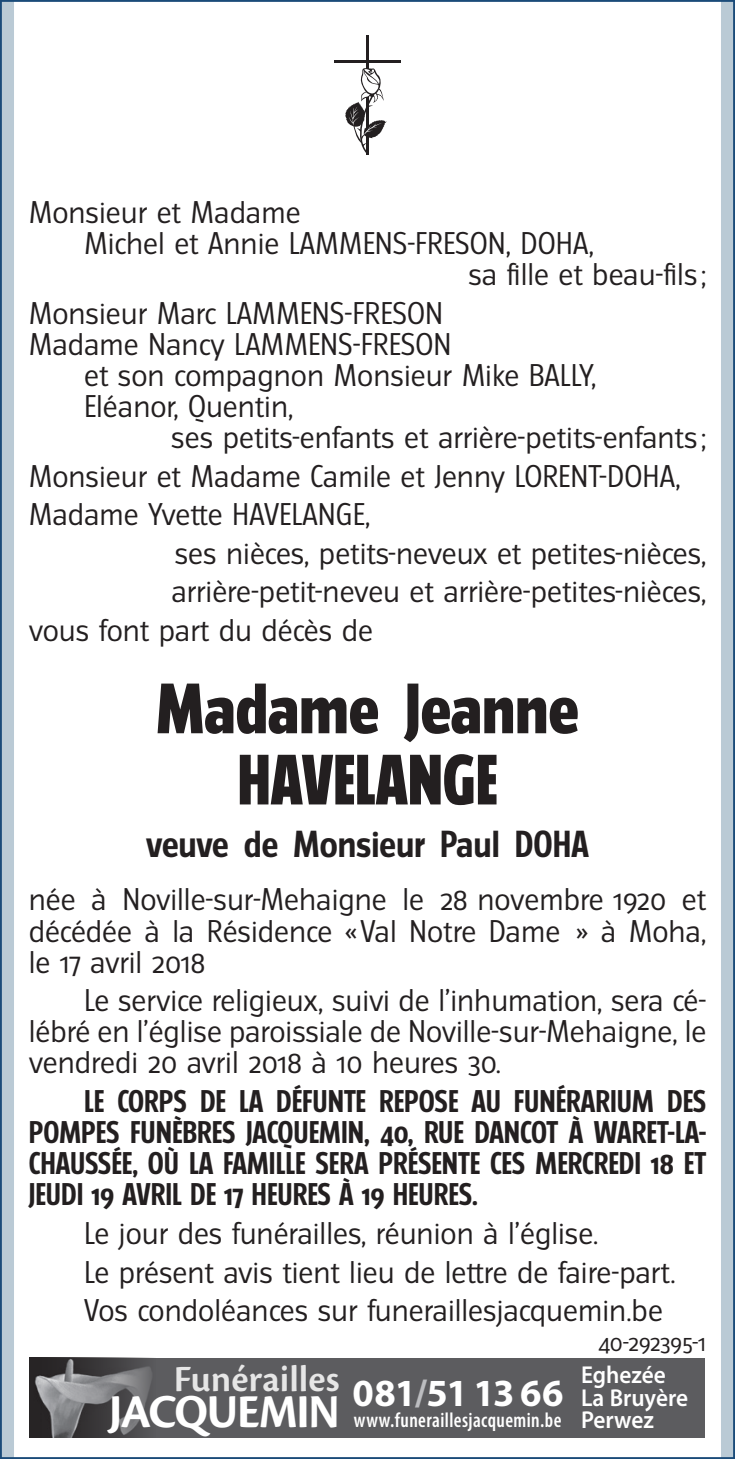
<style>
.page{position:relative;width:735px;height:1459px;background:#fff}
.page>*{position:absolute;margin:0;border:0;box-sizing:border-box;transform-origin:0 0}
.t1{font:800 63.7px/71px "Turmino";color:#231f20;text-align:center}
.t2{font:700 49px "Cronos Pro";letter-spacing:-.03em;color:#fff;scale:.96 1}
.t3{font:600 38.5px "Cronos Pro";color:#fff}
.t4{font:700 33.6px "Turmino";color:#231f20}
.t5{font:28px/31.2px "Turmino";color:#231f20;text-align:justify}
.t6{font:700 28px/31.2px "Turmino";color:#231f20;text-align:justify}
.t7{font:600 24.5px/22.8px "Myriad Pro";color:#fff;scale:.95 1}
.t8{font:22.4px "Turmino";letter-spacing:-.02em;color:#231f20}
.t9{font:600 condensed 21px "Myriad Pro";letter-spacing:.02em;color:#fff;scale:.94 1}
</style>
<div class="page">
<svg style="left:0;top:0;width:14px;height:1458px;background:#a4b8c8"></svg>
<div style="left:720px;top:0;width:14px;height:1458px;background:#bacad5"></div>
<hr style="left:366px;top:35px;width:2px;height:119px;background:#231f20">
<hr style="left:334px;top:61px;width:66px;height:2px;background:#231f20">
<svg style="left:345px;top:67px;width:41px;height:87px"></svg>
<div style="left:30px;top:1357px;width:674px;height:80px;background:#5c5c5f"></div>
<img style="left:30px;top:1357px;width:125px;height:80px">
<p class="t5" style="left:29px;top:197px;width:273px">Monsieur et Madame</p>
<p class="t5" style="left:84px;top:228px;width:511px">Michel et Annie LAMMENS-FRESON, DOHA,</p>
<p class="t5" style="left:468px;top:259px;width:239px">sa fille et beau-fils ;</p>
<p class="t5" style="left:29px;top:297px;width:415px">Monsieur Marc LAMMENS-FRESON</p>
<p class="t5" style="left:29px;top:328px;width:424px">Madame Nancy LAMMENS-FRESON</p>
<p class="t5" style="left:84px;top:360px;width:513px">et son compagnon Monsieur Mike BALLY,</p>
<p class="t5" style="left:84px;top:391px;width:210px">Eléanor, Quentin,</p>
<p class="t5" style="left:171px;top:422px;width:536px">ses petits-enfants et arrière-petits-enfants ;</p>
<p class="t5" style="left:29px;top:460px;width:653px">Monsieur et Madame Camile et Jenny LORENT-DOHA,</p>
<p class="t5" style="left:29px;top:499px;width:343px">Madame Yvette HAVELANGE,</p>
<p class="t5" style="left:174px;top:537px;width:533px">ses nièces, petits-neveux et petites-nièces,</p>
<p class="t5" style="left:171px;top:576px;width:536px">arrière-petit-neveu et arrière-petites-nièces,</p>
<p class="t5" style="left:29px;top:615px;width:345px">vous font part du décès de</p>
<h1 class="t1" style="left:156px;top:673px;width:424px">Madame Jeanne<br>HAVELANGE</h1>
<p class="t4" style="left:146px;top:824px;width:444px">veuve de Monsieur Paul DOHA</p>
<p class="t5" style="left:29px;top:884px;width:678px">née à Noville-sur-Mehaigne le 28 novembre 1920 et décédée à la Résidence «Val Notre Dame » à Moha, le 17 avril 2018</p>
<p class="t5" style="left:29px;top:985px;width:678px;text-indent:55px">Le service religieux, suivi de l’inhumation, sera cé&shy;lébré en l’église paroissiale de Noville-sur-Mehaigne, le vendredi 20 avril 2018 à 10 heures 30.</p>
<p class="t6" style="left:29px;top:1085px;width:678px;text-indent:55px">LE CORPS DE LA DÉFUNTE REPOSE AU FUNÉRARIUM DES POMPES FUNÈBRES JACQUEMIN, 40, RUE DANCOT À WARET-LA-CHAUSSÉE, OÙ LA FAMILLE SERA PRÉSENTE CES MERCREDI 18 ET JEUDI 19 AVRIL DE 17 HEURES À 19 HEURES.</p>
<p class="t5" style="left:84px;top:1214px;width:592px;line-height:38.5px;text-align:left">Le jour des funérailles, réunion à l’église.<br>Le présent avis tient lieu de lettre de faire-part.<br>Vos condoléances sur funeraillesjacquemin.be</p>
<p class="t8" style="left:598px;top:1328px;width:109px">40‑292395‑1</p>
<h3 class="t3" style="left:173px;top:1357px;width:167px">Funérailles</h3>
<p class="t7" style="left:580px;top:1362px;width:114px">Eghezée<br>La Bruyère<br>Perwez</p>
<h2 class="t2" style="left:109px;top:1383px;width:474px">JACQUEMIN <sup>081</sup><sup>/</sup><sup>51</sup> <sup>13</sup> <sup>66</sup></h2>
<p class="t9" style="left:353px;top:1408px;width:222px">www.funeraillesjacquemin.be</p>
</div>
